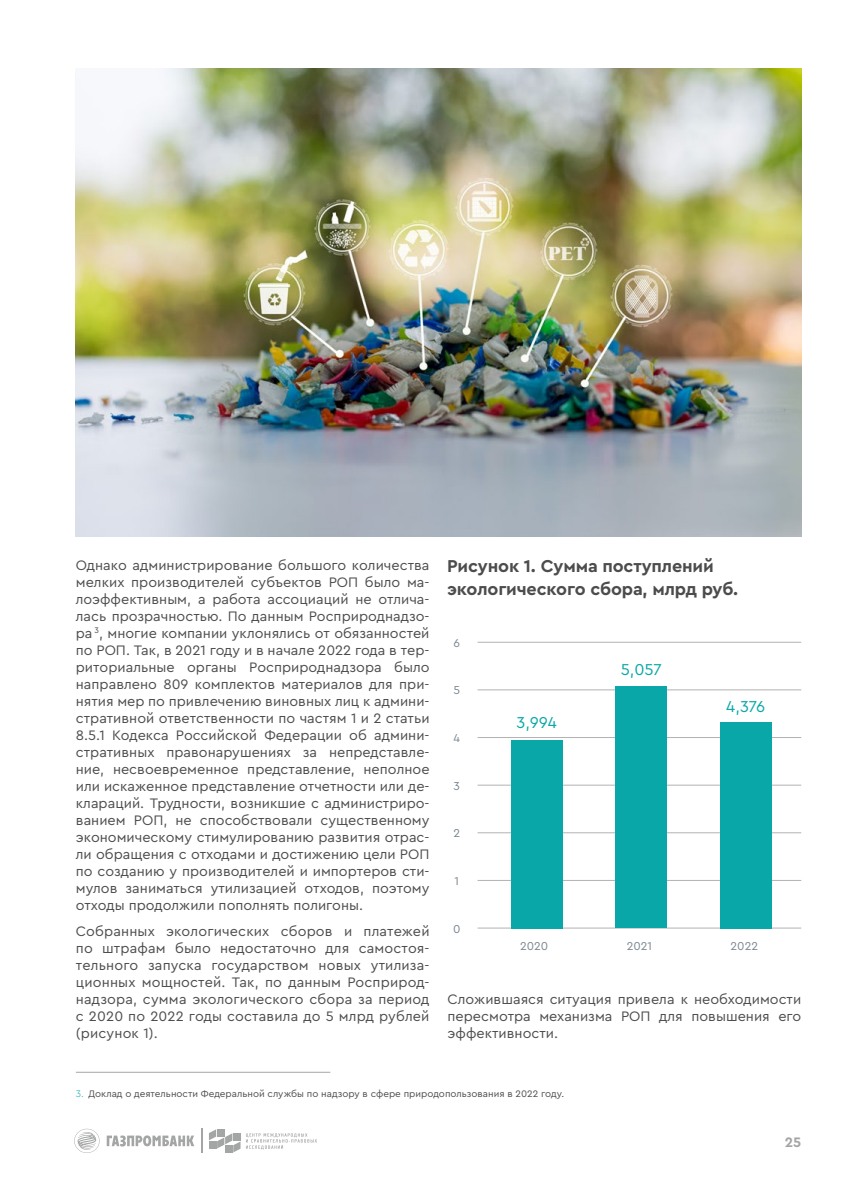
<style>
.page{position:relative;width:851px;height:1191px;background:#fff}
.page>*{position:absolute;margin:0;border:0;box-sizing:border-box;transform-origin:0 0}
.t1{font:700 18px/22.5px "Cera CY";letter-spacing:-.01em;color:#4b4c4b}
.t2{font:16.5px "Cera CY";letter-spacing:-.005em;color:#09a7a7}
.t3{font:14.4px/17px "Cera CY";color:#4b4c4b;text-align:justify}
.t4{font:700 14.4px "Cera CY";color:#a4a5a5}
.t5{font:12px "Cera CY";color:#7c8790}
.t6{font:9.9px "Cera CY";color:#4b4c4b}
.s1{font-family:"Cera Pro";font-weight:300;color:#09a7a7}
</style>
<div class="page">
<svg style="left:74px;top:1128px;width:26px;height:25px"></svg>
<svg style="left:107px;top:1135px;width:87px;height:11px"></svg>
<hr style="left:201px;top:1128px;width:2px;height:25px;background:#a4a5a5">
<svg style="left:209px;top:1129px;width:31px;height:23px"></svg>
<svg style="left:246px;top:1133px;width:71px;height:16px"></svg>
<hr style="left:477px;top:642px;width:324px;height:1px;background:#b3b2b2">
<hr style="left:477px;top:689px;width:324px;height:1px;background:#b3b2b2">
<hr style="left:477px;top:737px;width:324px;height:1px;background:#b3b2b2">
<hr style="left:477px;top:784px;width:324px;height:1px;background:#b3b2b2">
<hr style="left:477px;top:832px;width:324px;height:1px;background:#b3b2b2">
<hr style="left:477px;top:880px;width:324px;height:1px;background:#b3b2b2">
<hr style="left:477px;top:927px;width:324px;height:1px;background:#b3b2b2">
<div style="left:511px;top:740px;width:51px;height:188px;background:#09a7a7"></div>
<div style="left:615px;top:686px;width:51px;height:242px;background:#09a7a7"></div>
<div style="left:720px;top:721px;width:51px;height:207px;background:#09a7a7"></div>
<img style="left:76px;top:68px;width:725px;height:468px">
<hr style="left:76px;top:1071px;width:254px;height:1px;background:#a4a5a5">
<p class="t3" style="left:76px;top:556px;width:355px">Однако администрирование большого количества мелких производителей субъектов РОП было ма&shy;лоэффективным, а работа ассоциаций не отлича&shy;лась прозрачностью. По данным Росприроднадзо&shy;ра <sup>3</sup>, многие компании уклонялись от обязанностей по РОП. Так, в 2021 году и в начале 2022 года в тер&shy;риториальные органы Росприроднадзора было направлено 809 комплектов материалов для при&shy;нятия мер по привлечению виновных лиц к админи&shy;стративной ответственности по частям 1 и 2 статьи 8.5.1 Кодекса Российской Федерации об админи&shy;стративных правонарушениях за непредставле&shy;ние, несвоевременное представление, неполное или искаженное представление отчетности или де&shy;клараций. Трудности, возникшие с администриро&shy;ванием РОП, не способствовали существенному экономическому стимулированию развития отрас&shy;ли обращения с отходами и достижению цели РОП по созданию у производителей и импортеров сти&shy;мулов заниматься утилизацией отходов, поэтому отходы продолжили пополнять полигоны.</p>
<p class="t3" style="left:76px;top:922px;width:355px">Собранных экологических сборов и платежей по штрафам было недостаточно для самостоя&shy;тельного запуска государством новых утилиза&shy;ционных мощностей. Так, по данным Росприрод&shy;надзора, сумма экологического сбора за период с 2020 по 2022 годы составила до 5 млрд рублей (рисунок 1).</p>
<p class="t1" style="left:447px;top:554px;width:293px">Рисунок 1. Сумма поступлений экологического сбора, млрд руб.</p>
<p class="t5" style="left:453px;top:634px;width:8px">6</p>
<p class="t5" style="left:453px;top:682px;width:8px">5</p>
<p class="t5" style="left:453px;top:730px;width:8px">4</p>
<p class="t5" style="left:453px;top:777px;width:8px">3</p>
<p class="t5" style="left:453px;top:825px;width:8px">2</p>
<p class="t5" style="left:454px;top:873px;width:6px">1</p>
<p class="t5" style="left:453px;top:920px;width:9px">0</p>
<p class="t2" style="left:516px;top:711px;width:42px">3,994</p>
<p class="t2" style="left:620px;top:658px;width:43px">5,057</p>
<p class="t2" style="left:726px;top:695px;width:41px">4,376</p>
<p class="t5" style="left:520px;top:938px;width:30px">2020</p>
<p class="t5" style="left:626px;top:938px;width:27px">2021</p>
<p class="t5" style="left:730px;top:938px;width:29px">2022</p>
<p class="t3" style="left:447px;top:990px;width:355px">Сложившаяся ситуация привела к необходимости пересмотра механизма РОП для повышения его эффективности.</p>
<p class="t6" style="left:76px;top:1087px;width:489px"><span class="s1">3.</span> Доклад о деятельности Федеральной службы по надзору в сфере природопользования в 2022 году.</p>
<p class="t4" style="left:784px;top:1132px;width:18px">25</p>
</div>
